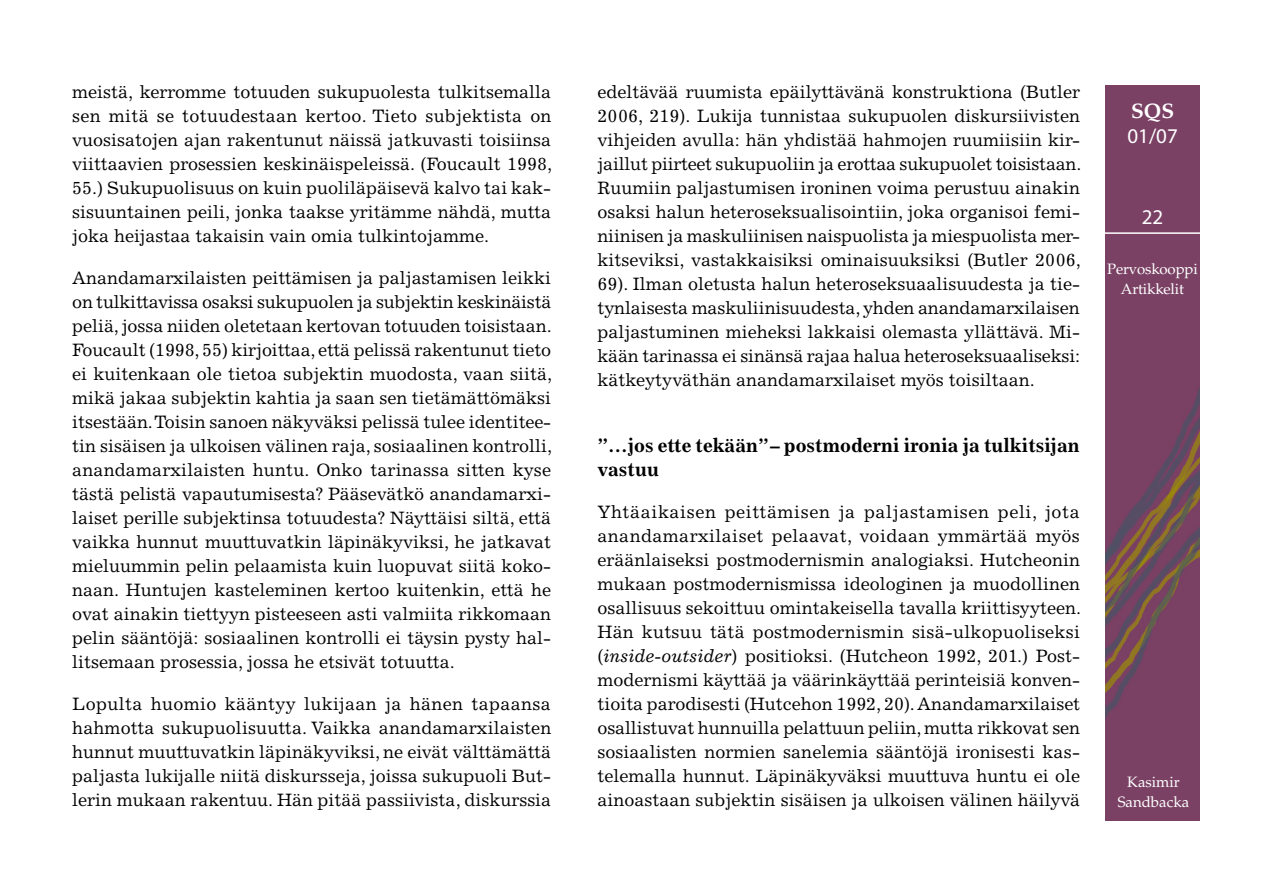
<style>
.page{position:relative;width:1263px;height:893px;background:#fff}
.page>*{position:absolute;margin:0;border:0;box-sizing:border-box;transform-origin:0 0}
.t1{font:21px "Myriad Pro";color:#fff}
.t2{font:700 21px "Palatino LT Std";color:#fff}
.tekstivartalo{font:700 19.5px/24px "Excelsior LT Std";color:#000}
.tekstivartalo-2{font:18px/24px "Excelsior LT Std";color:#000;text-align:justify}
.t3{font:15px/19.8px "Palatino LT Std";letter-spacing:-.01em;color:#fff;text-align:center}
.s1{font-style:italic}
</style>
<div class="page">
<img style="left:1106px;top:85px;width:93px;height:736px">
<hr style="left:1101px;top:232px;width:103px;height:2px;background:#fff">
<p class="tekstivartalo-2" style="left:72px;top:80px;width:481px">meistä, kerromme totuuden sukupuolesta tulkitsemalla sen mitä se totuudestaan kertoo. Tieto subjektista on vuosisatojen ajan rakentunut näissä jatkuvasti toisiinsa viittaavien prosessien keskinäispeleissä. (Foucault 1998, 55.) Sukupuolisuus on kuin puoliläpäisevä kalvo tai kak&shy;sisuuntainen peili, jonka taakse yritämme nähdä, mutta joka heijastaa takaisin vain omia tulkintojamme.</p>
<p class="tekstivartalo-2" style="left:72px;top:266px;width:481px">Anandamarxilaisten peittämisen ja paljastamisen leikki on tulkittavissa osaksi sukupuolen ja subjektin keskinäistä peliä, jossa niiden oletetaan kertovan totuuden toisistaan.<br>Foucault (1998, 55) kirjoittaa, että pelissä rakentunut tieto ei kuitenkaan ole tietoa subjektin muodosta, vaan siitä, mikä jakaa subjektin kahtia ja saan sen tietämättömäksi itsestään. Toisin sanoen näkyväksi pelissä tulee identitee&shy;tin sisäisen ja ulkoisen välinen raja, sosiaalinen kontrolli, anandamarxilaisten huntu. Onko tarinassa sitten kyse tästä pelistä vapautumisesta? Pääsevätkö anandamarxi&shy;laiset perille subjektinsa totuudesta? Näyttäisi siltä, että vaikka hunnut muuttuvatkin läpinäkyviksi, he jatkavat mieluummin pelin pelaamista kuin luopuvat siitä koko&shy;naan. Huntujen kasteleminen kertoo kuitenkin, että he ovat ainakin tiettyyn pisteeseen asti valmiita rikkomaan pelin sääntöjä: sosiaalinen kontrolli ei täysin pysty hal&shy;litsemaan prosessia, jossa he etsivät totuutta.</p>
<p class="tekstivartalo-2" style="left:72px;top:692px;width:481px">Lopulta huomio kääntyy lukijaan ja hänen tapaansa hahmotta sukupuolisuutta. Vaikka anandamarxilaisten hunnut muuttuvatkin läpinäkyviksi, ne eivät välttämättä paljasta lukijalle niitä diskursseja, joissa sukupuoli But&shy;lerin mukaan rakentuu. Hän pitää passiivista, diskurssia</p>
<p class="tekstivartalo-2" style="left:597px;top:80px;width:485px">edeltävää ruumista epäilyttävänä konstruktiona (Butler 2006, 219). Lukija tunnistaa sukupuolen diskursiivisten vihjeiden avulla: hän yhdistää hahmojen ruumiisiin kir&shy;jaillut piirteet sukupuoliin ja erottaa sukupuolet toisistaan.<br>Ruumiin paljastumisen ironinen voima perustuu ainakin osaksi halun heteroseksualisointiin, joka organisoi femi&shy;niinisen ja maskuliinisen naispuolista ja miespuolista mer&shy;kitseviksi, vastakkaisiksi ominaisuuksiksi (Butler 2006, 69). Ilman oletusta halun heteroseksuaalisuudesta ja tie&shy;tynlaisesta maskuliinisuudesta, yhden anandamarxilaisen paljastuminen mieheksi lakkaisi olemasta yllättävä. Mi&shy;kään tarinassa ei sinänsä rajaa halua heteroseksuaaliseksi: kätkeytyväthän anandamarxilaiset myös toisiltaan.</p>
<p class="tekstivartalo" style="left:597px;top:434px;width:484px">”…jos ette tekään” – postmoderni ironia ja tulkitsijan vastuu</p>
<p class="tekstivartalo-2" style="left:597px;top:500px;width:485px">Yhtäaikaisen peittämisen ja paljastamisen peli, jota anandamarxilaiset pelaavat, voidaan ymmärtää myös eräänlaiseksi postmodernismin analogiaksi. Hutcheonin mukaan postmodernismissa ideologinen ja muodollinen osallisuus sekoittuu omintakeisella tavalla kriittisyyteen.<br>Hän kutsuu tätä postmodernismin sisä-ulkopuoliseksi (<span class="s1">inside-outsider</span>) positioksi. (Hutcheon 1992, 201.) Post&shy;modernismi käyttää ja väärinkäyttää perinteisiä konven&shy;tioita parodisesti (Hutcehon 1992, 20). Anandamarxilaiset osallistuvat hunnuilla pelattuun peliin, mutta rikkovat sen sosiaalisten normien sanelemia sääntöjä ironisesti kas&shy;telemalla hunnut. Läpinäkyväksi muuttuva huntu ei ole ainoastaan subjektin sisäisen ja ulkoisen välinen häilyvä</p>
<p class="t2" style="left:1131px;top:99px;width:45px">SQS</p>
<p class="t1" style="left:1127px;top:123px;width:52px">01/07</p>
<p class="t1" style="left:1142px;top:204px;width:23px">22</p>
<p class="t3" style="left:1107px;top:259px;width:92px">Pervoskooppi<br>Artikkelit</p>
<p class="t3" style="left:1118px;top:772px;width:73px">Kasimir<br>Sandbacka</p>
</div>
